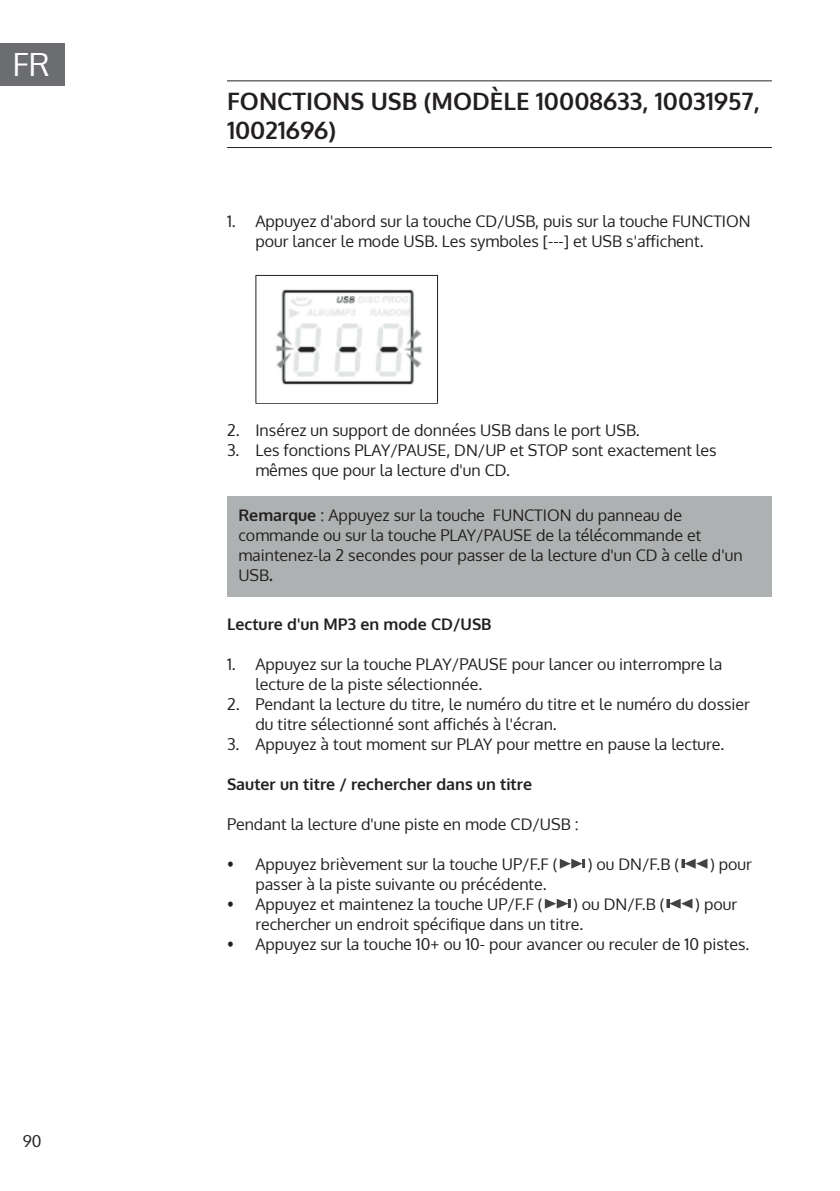
<style>
.page{position:relative;width:840px;height:1191px;background:#fff}
.page>*{position:absolute;margin:0;border:0;box-sizing:border-box;transform-origin:0 0}
.t1{font:32px "Oxygen";color:#fff}
.t2{font:700 24px/28.8px "Oxygen";color:#231f20}
.t3{font:16px/20px "Oxygen";color:#231f20}
.t4{font:700 16px "Oxygen";color:#231f20}
.s1{font-weight:700}
</style>
<div class="page">
<div style="left:0;top:43px;width:65px;height:42px;background:#6c6d70"></div>
<hr style="left:227px;top:80px;width:544px;height:1px;background:#231f20">
<hr style="left:227px;top:147px;width:544px;height:1px;background:#231f20">
<div style="left:227px;top:496px;width:544px;height:100px;background:#aeb1b1"></div>
<hr style="left:255px;top:275px;width:183px;height:1px;background:#231f20">
<hr style="left:255px;top:276px;width:1px;height:127px;background:#231f20">
<hr style="left:437px;top:276px;width:1px;height:127px;background:#231f20">
<hr style="left:255px;top:403px;width:183px;height:1px;background:#231f20">
<img style="left:275px;top:289px;width:148px;height:96px">
<img style="left:559px;top:858px;width:26px;height:11px">
<img style="left:681px;top:858px;width:27px;height:11px">
<img style="left:544px;top:898px;width:27px;height:11px">
<img style="left:666px;top:898px;width:27px;height:11px">
<h1 class="t1" style="left:13px;top:43px;width:39px">FR</h1>
<p class="t3" style="left:23px;top:1130px;width:20px">90</p>
<h2 class="t2" style="left:227px;top:87px;width:534px">FONCTIONS USB (MODÈLE 10008633, 10031957,<br>10021696)</h2>
<p class="t3" style="left:255px;top:211px;width:496px;text-indent:-28px">1. Appuyez d'abord sur la touche CD/USB, puis sur la touche FUNCTION pour lancer le mode USB. Les symboles [---] et USB s'affichent.</p>
<p class="t3" style="left:227px;top:420px;width:414px">2. Insérez un support de données USB dans le port USB.</p>
<p class="t3" style="left:255px;top:440px;width:462px;text-indent:-28px">3. Les fonctions PLAY/PAUSE, DN/UP et STOP sont exactement les mêmes que pour la lecture d'un CD.</p>
<p class="t3" style="left:238px;top:506px;width:505px"><span class="s1">Remarque</span> : Appuyez sur la touche FUNCTION du panneau de commande ou sur la touche PLAY/PAUSE de la télécommande et maintenez-la 2 secondes pour passer de la lecture d'un CD à celle d'un USB<span class="s1">.</span></p>
<p class="t4" style="left:227px;top:614px;width:266px">Lecture d'un MP3 en mode CD/USB</p>
<p class="t3" style="left:255px;top:654px;width:468px;text-indent:-28px">1. Appuyez sur la touche PLAY/PAUSE pour lancer ou interrompre la lecture de la piste sélectionnée.</p>
<p class="t3" style="left:255px;top:694px;width:496px;text-indent:-28px">2. Pendant la lecture du titre, le numéro du titre et le numéro du dossier du titre sélectionné sont affichés à l'écran.</p>
<p class="t3" style="left:227px;top:734px;width:498px">3. Appuyez à tout moment sur PLAY pour mettre en pause la lecture.</p>
<p class="t4" style="left:227px;top:774px;width:306px">Sauter un titre / rechercher dans un titre</p>
<p class="t3" style="left:227px;top:814px;width:353px">Pendant la lecture d'une piste en mode CD/USB :</p>
<p class="t3" style="left:227px;top:854px;width:332px">• Appuyez brièvement sur la touche UP/F.F (</p>
<p class="t3" style="left:587px;top:854px;width:93px">) ou DN/F.B (</p>
<p class="t3" style="left:709px;top:854px;width:43px">) pour</p>
<p class="t3" style="left:255px;top:874px;width:292px">passer à la piste suivante ou précédente.</p>
<p class="t3" style="left:227px;top:894px;width:317px">• Appuyez et maintenez la touche UP/F.F (</p>
<p class="t3" style="left:572px;top:894px;width:93px">) ou DN/F.B (</p>
<p class="t3" style="left:695px;top:894px;width:43px">) pour</p>
<p class="t3" style="left:255px;top:914px;width:329px">rechercher un endroit spécifique dans un titre.</p>
<p class="t3" style="left:227px;top:934px;width:523px">• Appuyez sur la touche 10+ ou 10- pour avancer ou reculer de 10 pistes.</p>
</div>
